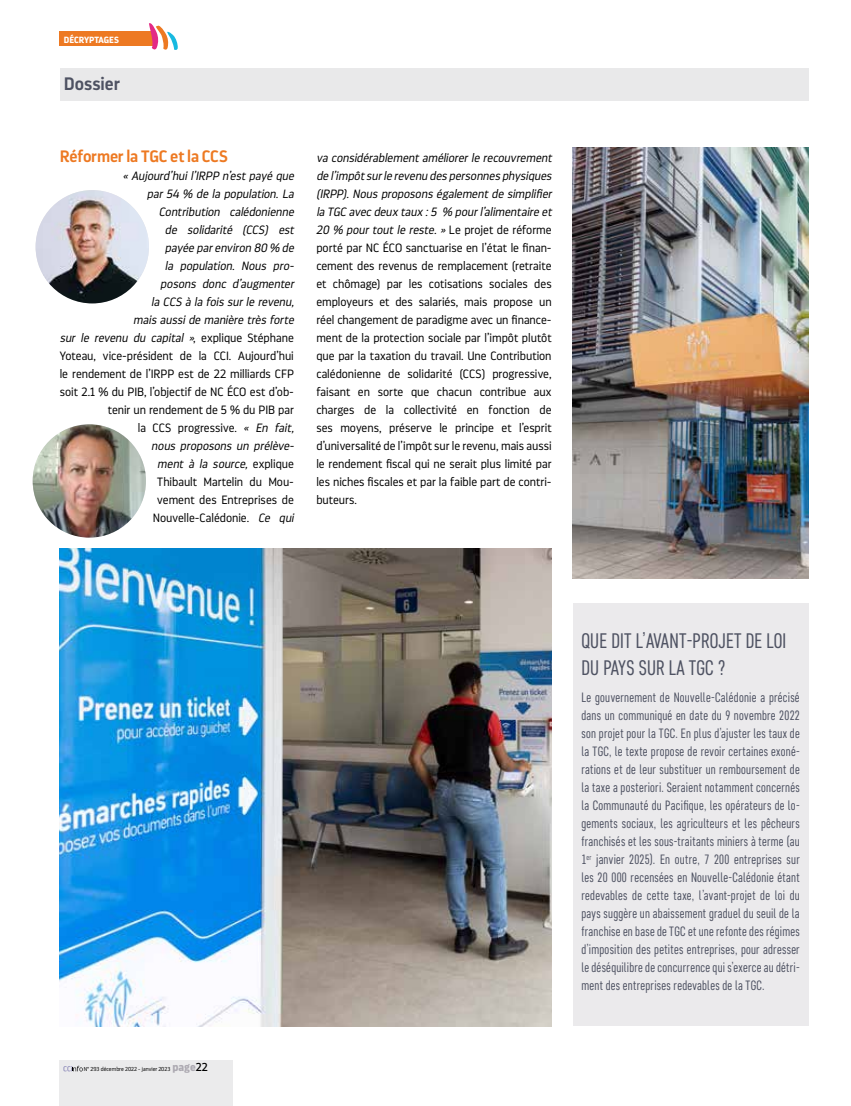
<style>
.page{position:relative;width:851px;height:1106px;background:#fff}
.page>*{position:absolute;margin:0;border:0;box-sizing:border-box;transform-origin:0 0}
.t1{font:21px/27px "Core Sans D37 Cn";letter-spacing:.01em;color:#4e5262}
.t2{font:600 18px "Darwin Pro";color:#4e5262}
.t3{font:600 16.5px "Darwin Pro";letter-spacing:-.01em;color:#ed7922}
.t4{font:13.5px/18px "Core Sans D37 Cn";letter-spacing:.02em;color:#4e5262;text-align:justify}
.t5{font:300 12px/18px "Darwin Pro";letter-spacing:-.005em;color:#000}
.t6{font:italic 300 12px/18px "Darwin Pro";color:#000;text-align:right}
.t7{font:700 9px "Darwin Pro";color:#fff}
.t8{font:300 5.7px "Darwin Pro";color:#000}
.s1{font-style:normal}
.s2{font-style:italic}
.s3{font-weight:700;font-size:11.4px;color:#adaab2}
.s4{font-weight:400;font-size:11.4px}
</style>
<div class="page">
<div style="left:60px;top:68px;width:748px;height:33px;background:#e9e9ea"></div>
<img style="left:60px;top:549px;width:491px;height:477px">
<img style="left:573px;top:147px;width:235px;height:432px">
<div style="left:60px;top:32px;width:94px;height:14px;background:#ed7922"></div>
<svg style="left:149px;top:23px;width:29px;height:27px"></svg>
<div style="left:59px;top:1060px;width:174px;height:46px;background:#ebebec"></div>
<svg style="left:63px;top:1065px;width:20px;height:6px"></svg>
<img style="left:36px;top:190px;width:113px;height:113px;border-radius:57px">
<img style="left:33px;top:424px;width:113px;height:113px;border-radius:57px">
<div style="left:573px;top:603px;width:235px;height:423px;background:#ebeaec"></div>
<p class="t7" style="left:64px;top:33px;width:57px">DÉCRYPTAGES</p>
<h2 class="t2" style="left:64px;top:71px;width:58px">Dossier</h2>
<h3 class="t3" style="left:60px;top:145px;width:169px">Réformer la TGC et la CCS</h3>
<p class="t6" style="left:60px;top:167px;width:238px">« Aujourd’hui l’IRPP n’est payé que<br>par 54 % de la population. La<br>Contribution calédonienne<br>de solidarité (CCS) est<br>payée parenviron 80 % de<br>la population. Nous pro-<br>posons donc d’augmenter<br>la CCS à la fois sur le revenu,<br>mais aussi de manière très forte<br>sur le revenu du capital »<span class="s1">, ex p l i q u e Sté p h a n e<br>Yoteau, vice-président de la CCI. Aujourd’hui le rendement de l’IRPP est de 22 milliards CFP soit 2.1 % du PIB, l’objectif de NC ÉCO est d’ob&shy;tenir un rendement de 5 % du PIB par<br>la CCS progressive.</span> « En fait,<br>nous proposons un prélève-<br>ment à la source, <span class="s1">e x p l i q u e<br>Thibault Martelin du Mou-<br>vement des Entreprises de<br>Nouvelle-Calédonie.</span> Ce qui</p>
<p class="t5" style="left:316px;top:149px;width:239px"><span class="s2">va considérablement améliorer le recouvrement de l’impôtsurle revenu despersonnesphysiques (IRPP). Nous proposons également de simplifier la TGC avecdeux taux :5 % pourl’alimentaire et 20 % pour tout le reste. »</span> Le projet de réforme porté par NC ÉCO sanctuarise en l’état le finan&shy;cement des revenus de remplacement (retraite et chômage) par les cotisations sociales des employeurs et des salariés, mais propose un réel changement de paradigme avec un finance&shy;ment de la protection sociale par l’impôt plutôt que par la taxation du travail. Une Contribution calédonienne de solidarité (CCS) progressive, faisant en sorte que chacun contribue aux charges de la collectivité en fonction de ses moyens, préserve le principe et l’esprit d’universalité de l’impôt sur le revenu, mais aussi le rendement fiscal qui ne serait plus limité par les niches fiscales et par la faible part de contri&shy;buteurs.</p>
<p class="t8" style="left:84px;top:1065px;width:125px">N° 293 décembre 2022 - janvier 2023 <span class="s3">page</span><span class="s4">22</span></p>
<h1 class="t1" style="left:581px;top:627px;width:206px">QUE DIT L’AVANT-PROJET DE LOI<br>DU PAYS SUR LA TGC ?</h1>
<p class="t4" style="left:581px;top:688px;width:220px">Le gouvernement de Nouvelle-Calédonie a précisé dans un communiqué en date du 9 novembre 2022 son projet pour la TGC. En plus d’ajuster les taux de la TGC, le texte propose de revoir certaines exoné&shy;rations et de leur substituer un remboursement de la taxe a posteriori. Seraient notamment concernés la Communauté du Pacifique, les opérateurs de lo&shy;gements sociaux, les agriculteurs et les pêcheurs franchisés et les sous-traitants miniers à terme (au 1<sup>er</sup> janvier 2025). En outre, 7 200 entreprises sur les 20 000 recensées en Nouvelle-Calédonie étant redevables de cette taxe, l’avant-projet de loi du pays suggère un abaissement graduel du seuil de la franchise en base de TGC et une refonte des régimes d’imposition des petites entreprises, pour adresser le déséquilibre de concurrence qui s’exerce au détri&shy;ment des entreprises redevables de la TGC.</p>
</div>
